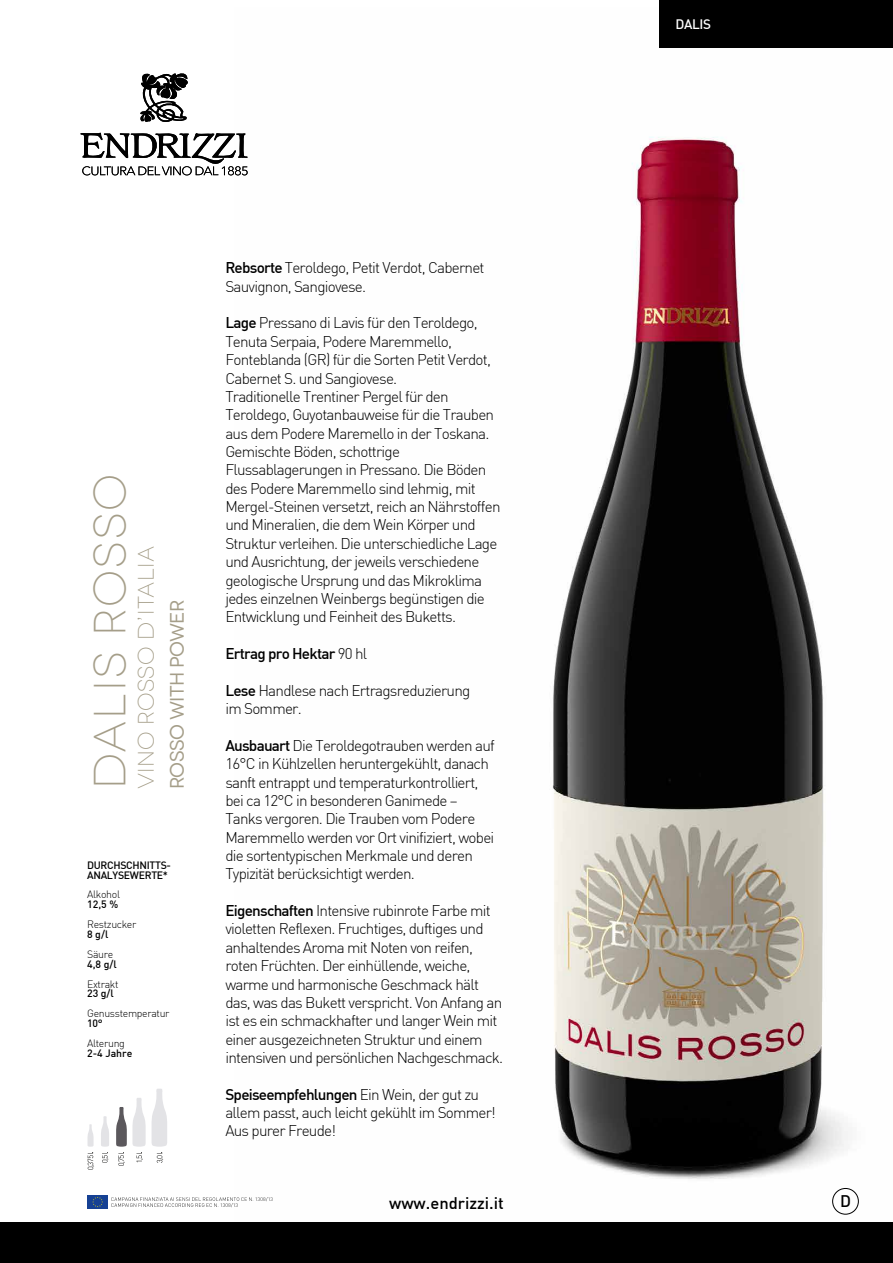
<style>
.page{position:relative;width:893px;height:1263px;background:#fff}
.page>*{position:absolute;margin:0;border:0;box-sizing:border-box;transform-origin:0 0}
.t1{font:300 45px "Novecentowide";letter-spacing:.05em;color:#a59e89}
.t2{font:300 22.5px "Novecentowide";letter-spacing:.015em;color:#a59e89}
.t3{font:19.5px "Novecentowide";letter-spacing:-.025em;color:#a59e89}
.t4{font:500 16.5px "DIN";color:#000}
.t5{font:300 15.3px/18.3px "DIN";letter-spacing:-.05em;color:#000}
.t6{font:500 15.3px "DIN";letter-spacing:-.05em;color:#000}
.t7{font:500 13.5px "DIN";letter-spacing:-.03em;color:#fff}
.t8{font:500 10.5px/9.9px "DIN";letter-spacing:-.03em;color:#000}
.t9{font:300 10.5px "DIN";letter-spacing:-.03em;color:#000}
.s1{font-weight:500}
.s2{font-weight:300}
</style>
<div class="page">
<img style="left:236px;top:47px;width:657px;height:1168px">
<div style="left:0;top:1222px;width:893px;height:41px;background:#000"></div>
<div style="left:659px;top:0;width:234px;height:47px;background:#000"></div>
<div style="left:87px;top:1195px;width:21px;height:14px;background:#164194"></div>
<svg style="left:92px;top:1197px;width:11px;height:10px"></svg>
<svg style="left:111px;top:1197px;width:161px;height:10px"></svg>
<svg style="left:140px;top:73px;width:48px;height:49px"></svg>
<svg style="left:80px;top:132px;width:168px;height:43px"></svg>
<svg style="left:152px;top:1089px;width:15px;height:74px"></svg>
<svg style="left:116px;top:1098px;width:30px;height:68px"></svg>
<svg style="left:101px;top:1116px;width:8px;height:46px"></svg>
<svg style="left:88px;top:1124px;width:6px;height:45px"></svg>
<div style="left:832px;top:1188px;width:26px;height:26px;border:1px solid #000;border-radius:50%"></div>
<h1 class="t1" style="left:84px;top:789px;width:317px;rotate:-90deg">DALIS ROSSO</h1>
<h2 class="t2" style="left:133px;top:789px;width:244px;rotate:-90deg">Vino Rosso d’Italia</h2>
<p class="t3" style="left:166px;top:789px;width:191px;rotate:-90deg">Rosso with Power</p>
<p class="t8" style="left:87px;top:859px;width:85px">DURCHSCHNITTS-<br>ANALYSEWERTE*</p>
<p class="t9" style="left:87px;top:888px;width:34px">Alkohol</p>
<p class="t8" style="left:87px;top:899px;width:33px">12,5 %</p>
<p class="t9" style="left:87px;top:918px;width:51px">Restzucker</p>
<p class="t8" style="left:87px;top:929px;width:23px">8 g/l</p>
<p class="t9" style="left:87px;top:947px;width:28px">Säure</p>
<p class="t8" style="left:87px;top:959px;width:31px">4,8 g/l</p>
<p class="t9" style="left:87px;top:977px;width:33px">Extrakt</p>
<p class="t8" style="left:87px;top:988px;width:28px">23 g/l</p>
<p class="t9" style="left:87px;top:1007px;width:84px">Genusstemperatur</p>
<p class="t8" style="left:87px;top:1018px;width:17px">10°</p>
<p class="t9" style="left:87px;top:1037px;width:39px">Alterung</p>
<p class="t8" style="left:87px;top:1048px;width:47px">2-4 Jahre</p>
<p class="t5" style="left:225px;top:259px;width:261px"><span class="s1">Rebsorte</span> Teroldego, Petit Verdot, Cabernet<br>Sauvignon, Sangiovese.</p>
<p class="t5" style="left:225px;top:314px;width:277px"><span class="s1">Lage</span> Pressano di Lavis für den Teroldego, Tenuta Serpaia, Podere Maremmello, Fonteblanda (GR) für die Sorten Petit Verdot, Cabernet S. und Sangiovese.<br>Traditionelle Trentiner Pergel für den Teroldego, Guyotanbauweise für die Trauben aus dem Podere Maremello in der Toskana.<br>Gemischte Böden, schottrige Flussablagerungen in Pressano. Die Böden des Podere Maremmello sind lehmig, mit Mergel-Steinen versetzt, reich an Nährstoffen und Mineralien, die dem Wein Körper und Struktur verleihen. Die unterschiedliche Lage und Ausrichtung, der jeweils verschiedene geologische Ursprung und das Mikroklima jedes einzelnen Weinbergs begünstigen die Entwicklung und Feinheit des Buketts.</p>
<p class="t6" style="left:225px;top:644px;width:143px">Ertrag pro Hektar <span class="s2">90 hl</span></p>
<p class="t5" style="left:225px;top:681px;width:247px"><span class="s1">Lese</span> Handlese nach Ertragsreduzierung im Sommer.</p>
<p class="t5" style="left:225px;top:736px;width:271px"><span class="s1">Ausbauart</span> Die Teroldegotrauben werden auf 16°C in Kühlzellen heruntergekühlt, danach sanft entrappt und temperaturkontrolliert, bei ca 12°C in besonderen Ganimede – Tanks vergoren. Die Trauben vom Podere Maremmello werden vor Ort vinifiziert, wobei die sortentypischen Merkmale und deren Typizität berücksichtigt werden.</p>
<p class="t5" style="left:225px;top:901px;width:279px"><span class="s1">Eigenschaften</span> Intensive rubinrote Farbe mit violetten Reflexen. Fruchtiges, duftiges und anhaltendes Aroma mit Noten von reifen, roten Früchten. Der einhüllende, weiche, warme und harmonische Geschmack hält das, was das Bukett verspricht. Von Anfang an ist es ein schmackhafter und langer Wein mit einer ausgezeichneten Struktur und einem intensiven und persönlichen Nachgeschmack.</p>
<p class="t5" style="left:225px;top:1085px;width:272px"><span class="s1">Speiseempfehlungen</span> Ein Wein, der gut zu allem passt, auch leicht gekühlt im Sommer!<br>Aus purer Freude!</p>
<p class="t4" style="left:389px;top:1192px;width:116px">www.endrizzi.it</p>
<p class="t7" style="left:676px;top:15px;width:37px">DALIS</p>
<p class="t4" style="left:840px;top:1190px;width:12px">D</p>
</div>
